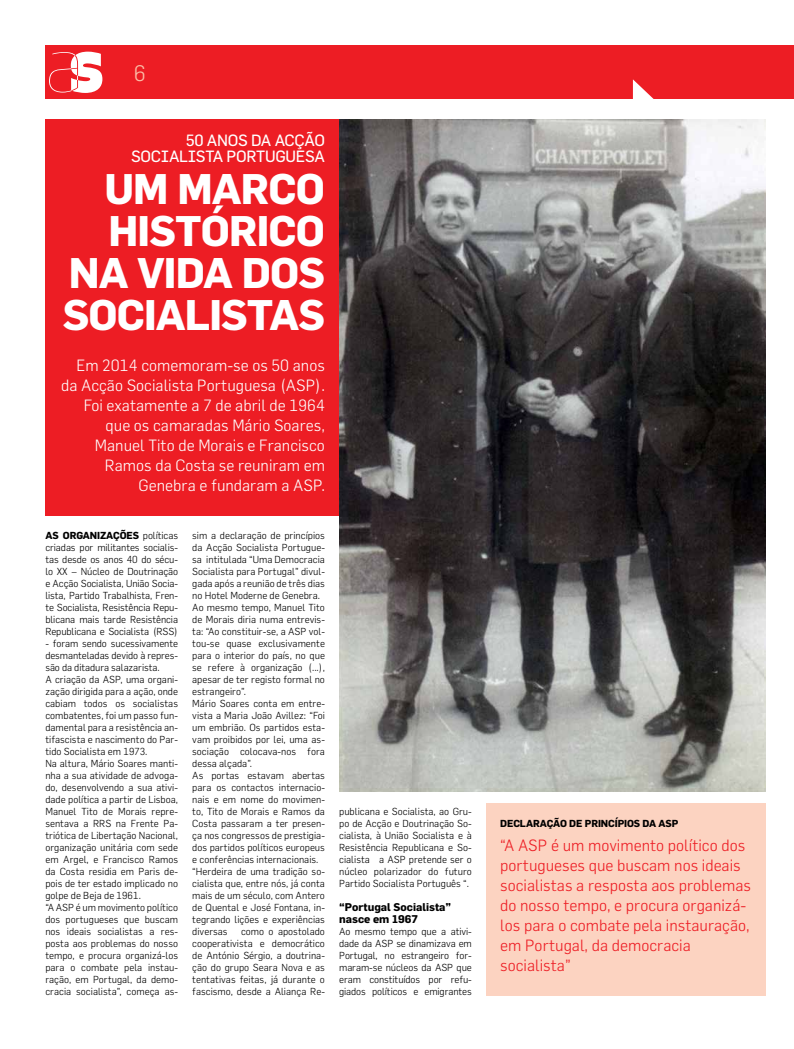
<style>
.page{position:relative;width:794px;height:1049px;background:#fff}
.page>*{position:absolute;margin:0;border:0;box-sizing:border-box;transform-origin:0 0}
.t1{font:700 42px/42px "Flama";letter-spacing:-.02em;color:#fff;text-align:right}
.t2{font:300 22px "Flama";color:#fbbea7}
.t3{font:300 16px/20px "Flama";color:#fff;text-align:right}
.t4{font:300 16px/20px "Flama";color:#ed1d24}
.t5{font:16px/16px "Flama";letter-spacing:-.02em;color:#fff;text-align:right}
.t6{font:700 11px/12px "Flama";color:#000}
.t7{font:300 10px/12px "Flama";color:#000;text-align:justify}
.t8{font:700 10px "Flama";letter-spacing:-.01em;color:#000}
.s1{font-weight:700}
</style>
<div class="page">
<div style="left:45px;top:45px;width:749px;height:54px;background:#ed1d24"></div>
<svg style="left:49px;top:52px;width:53px;height:41px"></svg>
<svg style="left:633px;top:79px;width:21px;height:20px"></svg>
<div style="left:45px;top:119px;width:294px;height:396px;background:#ed1d24"></div>
<img style="left:339px;top:119px;width:426px;height:672px">
<div style="left:486px;top:803px;width:279px;height:192px;background:#fcd3c1"></div>
<h2 class="t2" style="left:134px;top:60px;width:14px">6</h2>
<h3 class="t5" style="left:131px;top:132px;width:195px">50 ANOS DA ACÇÃO<br>SOCIALISTA PORTUGUESA</h3>
<h1 class="t1" style="left:63px;top:167px;width:264px">UM MARCO<br>HISTÓRICO<br>NA VIDA DOS<br>SOCIALISTAS</h1>
<h3 class="t3" style="left:61px;top:355px;width:265px">Em 2014 comemoram-se os 50 anos da Acção Socialista Portuguesa (ASP).<br>Foi exatamente a 7 de abril de 1964 que os camaradas Mário Soares,<br>Manuel Tito de Morais e Francisco<br>Ramos da Costa se reuniram em<br>Genebra e fundaram a ASP.</h3>
<p class="t7" style="left:45px;top:529px;width:134px"><span class="s1">AS ORGANIZAÇÕES</span> políticas criadas por militantes socialis&shy;tas desde os anos 40 do sécu&shy;lo XX – Núcleo de Doutrinação e Acção Socialista, União Socia&shy;lista, Partido Trabalhista, Fren&shy;te Socialista, Resistência Repu&shy;blicana mais tarde Resistência Republicana e Socialista (RSS)</p>
<p class="t7" style="left:45px;top:637px;width:134px;text-align:left">- foram sendo sucessivamente desmanteladas devido à repres&shy;são da ditadura salazarista.<br>A criação da ASP, uma organi&shy;zação dirigida para a ação, onde cabiam todos os socialistas combatentes, foi um passo fun&shy;damental para a resistência an&shy;tifascista e nascimento do Par&shy;tido Socialista em 1973.<br>Na altura, Mário Soares manti&shy;nha a sua atividade de advoga&shy;do, desenvolvendo a sua ativi&shy;dade política a partir de Lisboa,<br>Manuel Tito de Morais repre&shy;sentava a RRS na Frente Pa&shy;triótica de Libertação Nacional, organização unitária com sede em Argel, e Francisco Ramos da Costa residia em Paris de&shy;pois de ter estado implicado no golpe de Beja de 1961.<br>“A ASP é um movimento político dos portugueses que buscam nos ideais socialistas a res&shy;posta aos problemas do nosso tempo, e procura organizá-los para o combate pela instau&shy;ração, em Portugal, da demo&shy;cracia socialista”, começa as-</p>
<p class="t7" style="left:192px;top:529px;width:134px;text-align:left">sim a declaração de princípios da Acção Socialista Portugue&shy;sa intitulada “Uma Democracia<br>Socialista para Portugal” divul&shy;gada após a reunião de três dias no Hotel Moderne de Genebra.<br>Ao mesmo tempo, Manuel Tito de Morais diria numa entrevis&shy;ta: “Ao constituir-se, a ASP vol&shy;tou-se quase exclusivamente para o interior do país, no que se refere à organização (...), apesar de ter registo formal no estrangeiro”.<br>Mário Soares conta em entre&shy;vista a Maria João Avillez: “Foi um embrião. Os partidos esta&shy;vam proibidos por lei, uma as&shy;sociação colocava-nos fora dessa alçada”.<br>As portas estavam abertas para os contactos internacio&shy;nais e em nome do movimen&shy;to, Tito de Morais e Ramos da<br>Costa passaram a ter presen&shy;ça nos congressos de prestigia&shy;dos partidos políticos europeus e conferências internacionais. “Herdeira de uma tradição so&shy;cialista que, entre nós, já conta mais de um século, com Antero de Quental e José Fontana, in&shy;tegrando lições e experiências diversas</p>
<p class="t7" style="left:192px;top:925px;width:134px;text-indent:49px">como o apostolado cooperativista e democrático de António Sérgio, a doutrina&shy;ção do grupo Seara Nova e as tentativas feitas, já durante o fascismo, desde a Aliança Re-</p>
<p class="t7" style="left:339px;top:805px;width:134px">publicana e Socialista, ao Gru&shy;po de Acção e Doutrinação So&shy;cialista, à União Socialista e à Resistência Republicana e So&shy;cialista a ASP pretende ser o núcleo polarizador do futuro Partido Socialista Português “.</p>
<p class="t6" style="left:339px;top:901px;width:114px">“PORTUGAL SOCIALISTA”<br>NASCE EM 1967</p>
<p class="t7" style="left:339px;top:925px;width:134px">Ao mesmo tempo que a ativi&shy;dade da ASP se dinamizava em Portugal, no estrangeiro for&shy;maram-se núcleos da ASP que eram constituídos por refu&shy;giados políticos e emigrantes</p>
<p class="t8" style="left:500px;top:817px;width:21px">DECLA</p>
<p class="t8" style="left:533px;top:817px;width:147px">RAÇÃO DE PRINC ÍPIOS DA ASP</p>
<h3 class="t4" style="left:500px;top:835px;width:252px">“A ASP é um movimento político dos portugueses que buscam nos ideais socialistas a resposta aos problemas do nosso tempo, e procura organizá&shy;los para o combate pela instauração, em Portugal, da democracia socialista”</h3>
</div>
